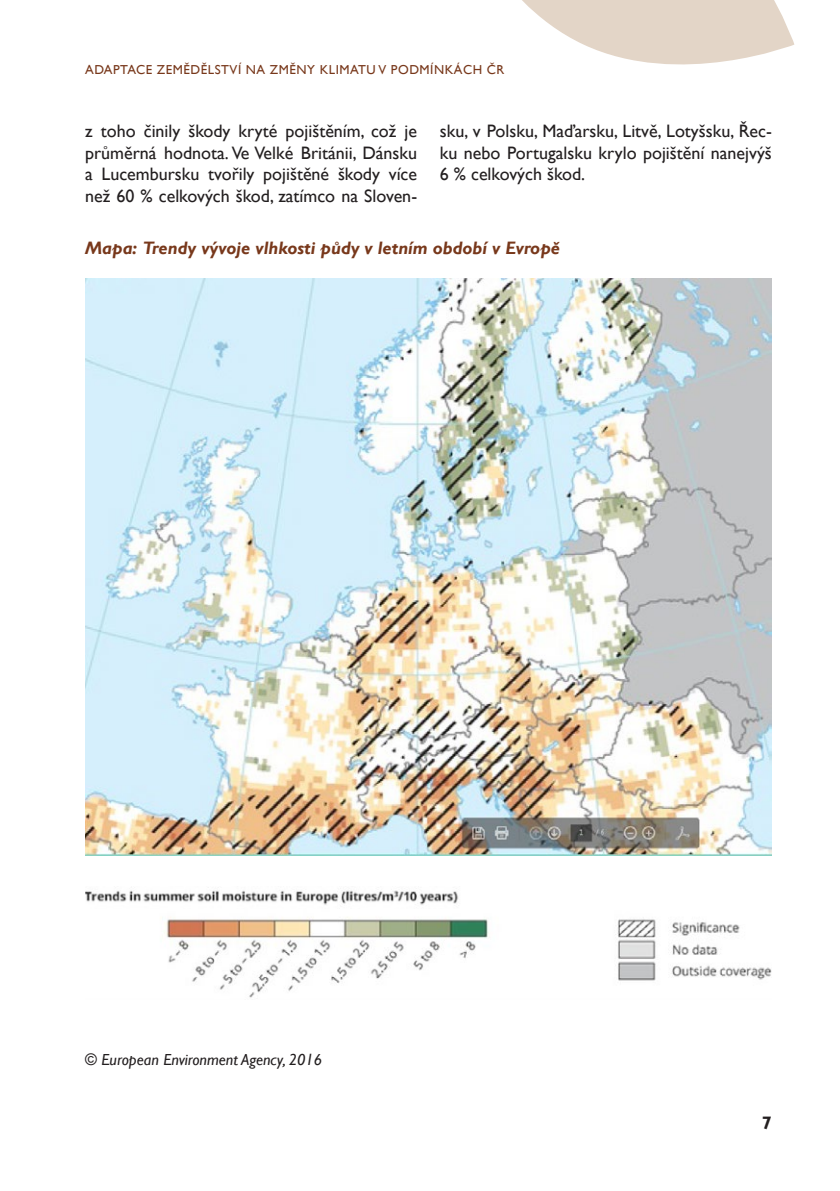
<style>
.page{position:relative;width:840px;height:1191px;background:#fff}
.page>*{position:absolute;margin:0;border:0;box-sizing:border-box;transform-origin:0 0}
.t1{font:18px/21.6px "Gill Sans";color:#231f20;text-align:justify}
.t2{font:italic 700 18px "Gill Sans";color:#78381b}
.t3{font:700 18px "Gill Sans";color:#231f20}
.t4{font:italic 16px "Gill Sans";color:#231f20}
.t5{font:13px "Gill Sans";letter-spacing:.04em;color:#78381b}
</style>
<div class="page">
<svg style="left:522px;top:0;width:272px;height:65px"></svg>
<img style="left:85px;top:279px;width:686px;height:576px">
<img style="left:85px;top:890px;width:686px;height:108px">
<p class="t5" style="left:85px;top:62px;width:420px">ADAPTACE ZEMĚDĚLSTVÍ NA ZMĚNY KLIMATU V PODMÍNKÁCH ČR</p>
<p class="t1" style="left:85px;top:121px;width:333px">z toho činily škody kryté pojištěním, což je průměrná hodnota. Ve Velké Británii, Dánsku a Lucembursku tvořily pojištěné škody více než 60 % celkových škod, zatímco na Sloven-</p>
<p class="t1" style="left:439px;top:121px;width:333px">sku, v Polsku, Maďarsku, Litvě, Lotyšsku, Řec&shy;ku nebo Portugalsku krylo pojištění nanejvýš 6 % celkových škod.</p>
<p class="t2" style="left:85px;top:237px;width:476px">Mapa: Trendy vývoje vlhkosti půdy v letním období v Evropě</p>
<p class="t4" style="left:85px;top:1050px;width:238px">© European Environment Agency, 2016</p>
<p class="t3" style="left:761px;top:1111px;width:11px">7</p>
</div>
